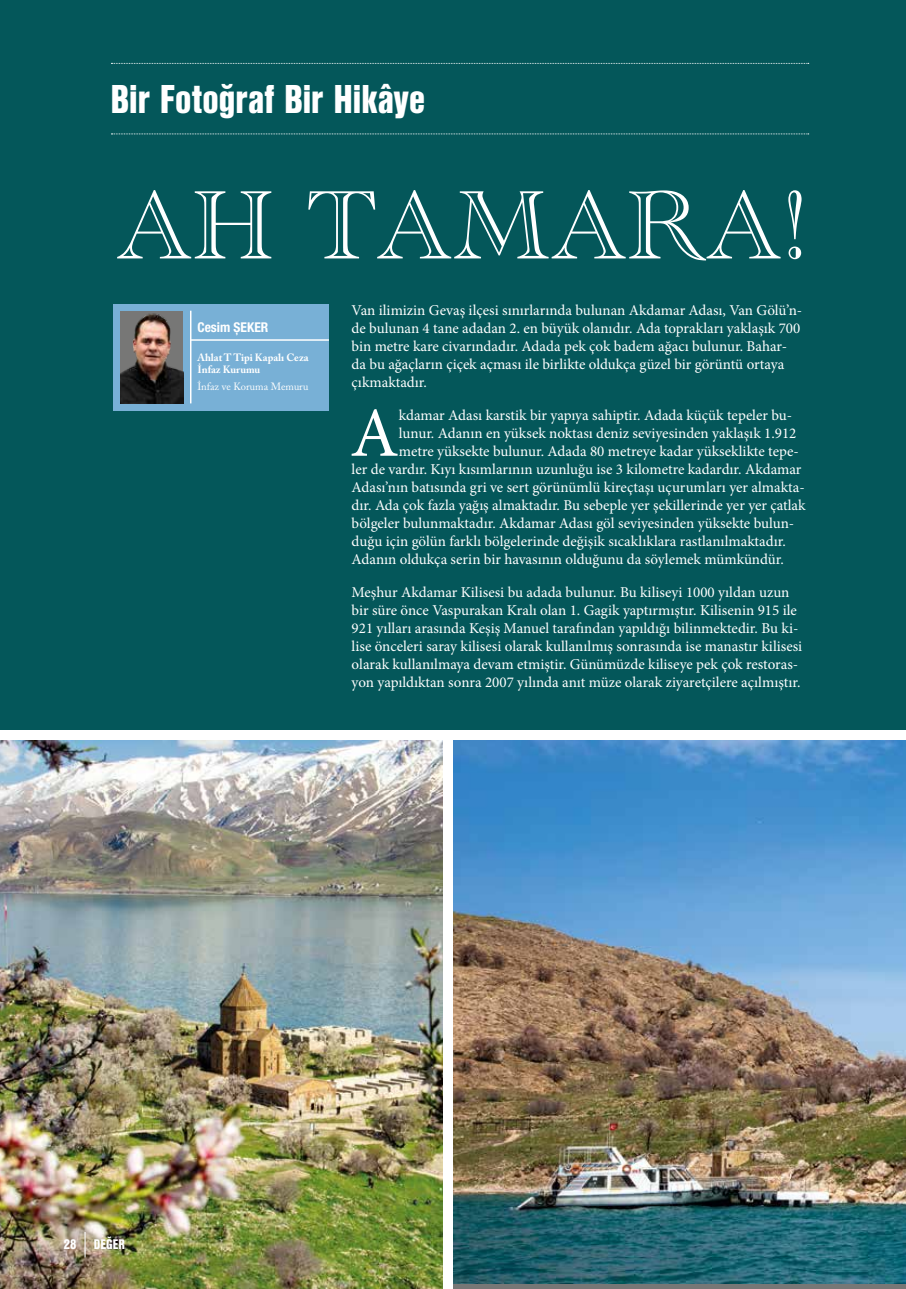
<style>
.page{position:relative;width:906px;height:1289px;background:#fff}
.page>*{position:absolute;margin:0;border:0;box-sizing:border-box;transform-origin:0 0}
.t1{font:100.65px "Academy Engraved Let Plain";color:#fff}
.t2{font:70.35px "Minion Pro";color:#fff}
.t3{font:900 39px "Nimbus San Con L";color:#fff}
.t4{font:15px/18px "Minion Pro";color:#fff}
.t5{font:700 condensed 13.5px "Helvetica Neue LT Pro";color:#fff}
.t6{font:900 13.5px "Nimbus San Con L";color:#fff}
.t7{font:700 10.5px/12.6px "Adobe Caslon Pro";color:#fff}
.t8{font:10.5px "Adobe Caslon Pro";color:#fff}
</style>
<div class="page">
<img style="left:453px;top:740px;width:453px;height:543px">
<div style="left:0;top:0;width:906px;height:729px;background:#04575a"></div>
<img style="left:0;top:740px;width:442px;height:548px">
<svg style="left:111px;top:133px;width:697px;height:1px"></svg>
<svg style="left:111px;top:63px;width:697px;height:1px"></svg>
<div style="left:113px;top:304px;width:216px;height:106px;background:#78b0d6"></div>
<img style="left:121px;top:311px;width:62px;height:92px">
<hr style="left:190px;top:339px;width:139px;height:2px;background:#fff">
<hr style="left:190px;top:311px;width:1px;height:92px;background:#fff">
<svg style="left:85px;top:1231px;width:1px;height:26px"></svg>
<h3 class="t3" style="left:111px;top:69px;width:316px">Bir Fotoğraf Bir Hikâye</h3>
<h1 class="t1" style="left:116px;top:151px;width:693px">AH TAMARA!</h1>
<p class="t5" style="left:197px;top:319px;width:72px">Cesim ŞEKER</p>
<p class="t7" style="left:197px;top:351px;width:113px">Ahlat T Tipi Kapalı Ceza<br>İnfaz Kurumu</p>
<p class="t8" style="left:197px;top:380px;width:112px">İnfaz ve Koruma Memuru</p>
<p class="t4" style="left:351px;top:301px;width:452px">Van ilimizin Gevaş ilçesi sınırlarında bulunan Akdamar Adası, Van Gölü’n&shy;de bulunan 4 tane adadan 2. en büyük olanıdır. Ada toprakları yaklaşık 700 bin metre kare civarındadır. Adada pek çok badem ağacı bulunur. Bahar&shy;da bu ağaçların çiçek açması ile birlikte oldukça güzel bir görüntü ortaya çıkmaktadır.</p>
<h2 class="t2" style="left:350px;top:386px;width:50px">A</h2>
<p class="t4" style="left:399px;top:406px;width:395px">kdamar Adası karstik bir yapıya sahiptir. Adada küçük tepeler bu-</p>
<p class="t4" style="left:399px;top:424px;width:399px">lunur. Adanın en yüksek noktası deniz seviyesinden yaklaşık 1.912</p>
<p class="t4" style="left:399px;top:442px;width:401px">metre yüksekte bulunur. Adada 80 metreye kadar yükseklikte tepe-</p>
<p class="t4" style="left:351px;top:460px;width:451px">ler de vardır. Kıyı kısımlarının uzunluğu ise 3 kilometre kadardır. Akdamar</p>
<p class="t4" style="left:351px;top:478px;width:454px">Adası’nın batısında gri ve sert görünümlü kireçtaşı uçurumları yer almakta-</p>
<p class="t4" style="left:351px;top:496px;width:455px">dır. Ada çok fazla yağış almaktadır. Bu sebeple yer şekillerinde yer yer çatlak</p>
<p class="t4" style="left:351px;top:514px;width:444px">bölgeler bulunmaktadır. Akdamar Adası göl seviyesinden yüksekte bulun-</p>
<p class="t4" style="left:351px;top:532px;width:436px">duğu için gölün farklı bölgelerinde değişik sıcaklıklara rastlanılmaktadır.</p>
<p class="t4" style="left:351px;top:550px;width:434px">Adanın oldukça serin bir havasının olduğunu da söylemek mümkündür.</p>
<p class="t4" style="left:351px;top:583px;width:452px">Meşhur Akdamar Kilisesi bu adada bulunur. Bu kiliseyi 1000 yıldan uzun bir süre önce Vaspurakan Kralı olan 1. Gagik yaptırmıştır. Kilisenin 915 ile 921 yılları arasında Keşiş Manuel tarafından yapıldığı bilinmektedir. Bu ki&shy;lise önceleri saray kilisesi olarak kullanılmış sonrasında ise manastır kilisesi olarak kullanılmaya devam etmiştir. Günümüzde kiliseye pek çok restoras&shy;yon yapıldıktan sonra 2007 yılında anıt müze olarak ziyaretçilere açılmıştır.</p>
<p class="t6" style="left:64px;top:1234px;width:14px">28</p>
<p class="t6" style="left:94px;top:1234px;width:33px">DEĞER</p>
</div>
